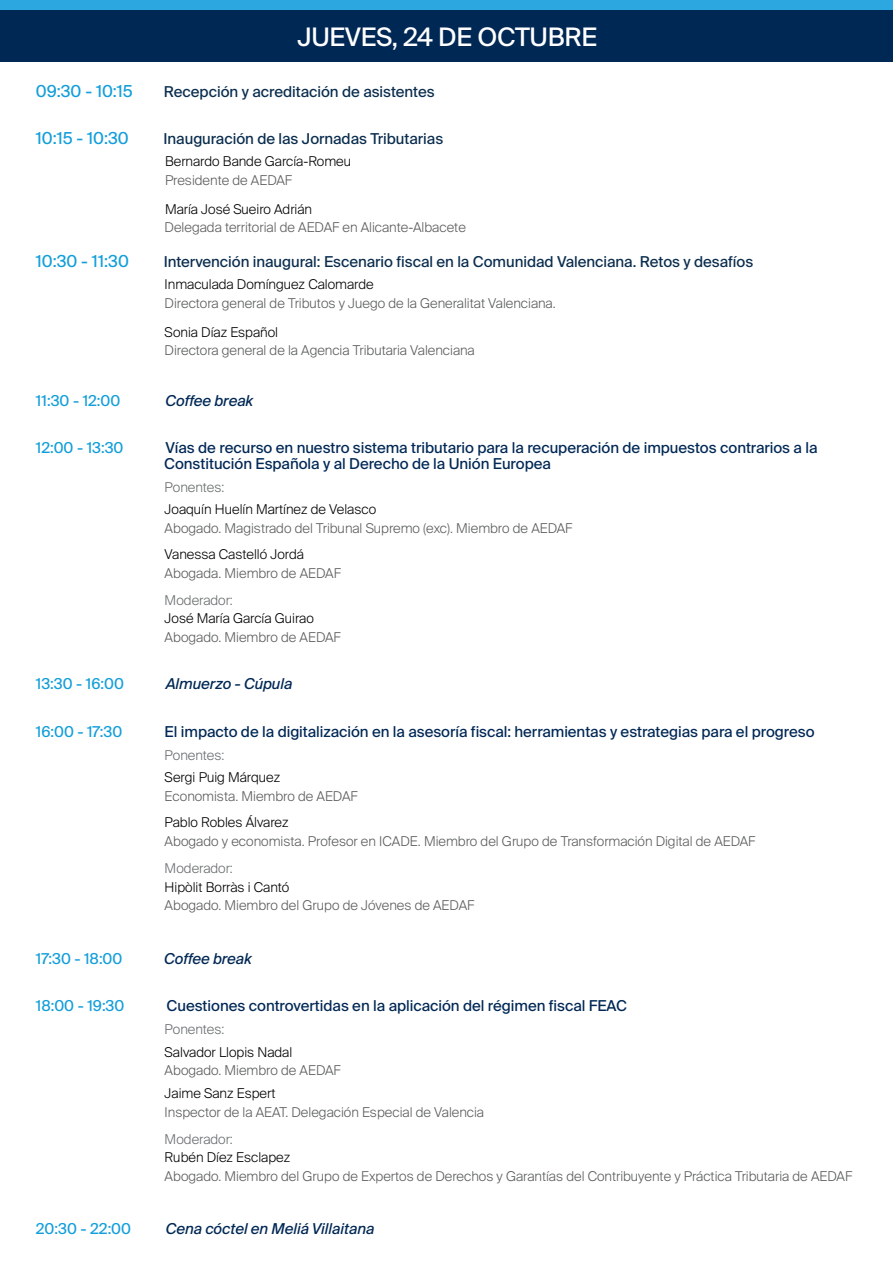
<style>
.page{position:relative;width:893px;height:1263px;background:#fff}
.page>*{position:absolute;margin:0;border:0;box-sizing:border-box;transform-origin:0 0}
.t1{font:25.5px "Suisse Intl";letter-spacing:-.015em;color:#fff}
.t2{font:16.5px "Suisse Intl";color:#129eda}
.t3{font:15px/15.8px "Suisse Intl";letter-spacing:-.005em;color:#002855}
.t4{font:15px "Suisse Intl";letter-spacing:-.005em;color:#0a2d4e}
.t5{font:15px "Suisse Intl";color:#129eda}
.t6{font:italic 15px "Suisse Intl";letter-spacing:-.005em;color:#002855}
.t7{font:300 13.5px "Suisse Intl";color:#595d5c}
.t8{font:300 13.5px "Suisse Intl";color:#000001}
.t9{font:300 13.5px "Suisse Intl";color:#000003}
.t10{font:300 13.5px "Suisse Intl";color:#686c6d}
</style>
<div class="page">
<div style="left:0;top:10px;width:893px;height:51px;background:#002855"></div>
<div style="left:0;top:0;width:893px;height:10px;background:#2da7df"></div>
<h1 class="t1" style="left:297px;top:22px;width:301px">JUEVES, 24 DE OCTUBRE</h1>
<p class="t2" style="left:36px;top:81px;width:98px">09:30 - 10:15</p>
<p class="t4" style="left:164px;top:83px;width:272px">Recepción y acreditación de asistentes</p>
<p class="t2" style="left:36px;top:128px;width:94px">10:15 - 10:30</p>
<p class="t4" style="left:164px;top:130px;width:281px">Inauguración de las Jornadas Tributarias</p>
<p class="t8" style="left:165px;top:154px;width:188px">Bernardo Bande García-Romeu</p>
<p class="t7" style="left:165px;top:172px;width:129px">Presidente de AEDAF</p>
<p class="t9" style="left:165px;top:201px;width:149px">María José Sueiro Adrián</p>
<p class="t7" style="left:165px;top:220px;width:303px">Delegada territorial de AEDAF en Alicante-Albacete</p>
<p class="t2" style="left:36px;top:251px;width:95px">10:30 - 11:30</p>
<p class="t4" style="left:164px;top:253px;width:591px">Intervención inaugural: Escenario fiscal en la Comunidad Valenciana. Retos y desafíos</p>
<p class="t8" style="left:165px;top:277px;width:211px">Inmaculada Domínguez Calomarde</p>
<p class="t7" style="left:165px;top:295px;width:393px">Directora general de Tributos y Juego de la Generalitat Valenciana.</p>
<p class="t9" style="left:165px;top:324px;width:115px">Sonia Díaz Español</p>
<p class="t7" style="left:165px;top:343px;width:312px">Directora general de la Agencia Tributaria Valenciana</p>
<p class="t5" style="left:36px;top:392px;width:86px">11:30 - 12:00</p>
<p class="t6" style="left:166px;top:392px;width:89px">Coffee break</p>
<p class="t5" style="left:36px;top:439px;width:89px">12:00 - 13:30</p>
<p class="t3" style="left:164px;top:440px;width:655px">Vías de recurso en nuestro sistema tributario para la recuperación de impuestos contrarios a la<br>Constitución Española y al Derecho de la Unión Europea</p>
<p class="t10" style="left:165px;top:479px;width:61px">Ponentes:</p>
<p class="t8" style="left:165px;top:502px;width:213px">Joaquín Huelín Martínez de Velasco</p>
<p class="t7" style="left:165px;top:521px;width:409px">Abogado. Magistrado del Tribunal Supremo (exc). Miembro de AEDAF</p>
<p class="t8" style="left:165px;top:546px;width:141px">Vanessa Castelló Jordá</p>
<p class="t7" style="left:165px;top:565px;width:178px">Abogada. Miembro de AEDAF</p>
<p class="t10" style="left:165px;top:592px;width:70px">Moderador:</p>
<p class="t9" style="left:165px;top:611px;width:151px">José María García Guirao</p>
<p class="t7" style="left:165px;top:630px;width:178px">Abogado. Miembro de AEDAF</p>
<p class="t5" style="left:36px;top:675px;width:90px">13:30 - 16:00</p>
<p class="t6" style="left:166px;top:675px;width:128px">Almuerzo - Cúpula</p>
<p class="t5" style="left:36px;top:723px;width:88px">16:00 - 17:30</p>
<p class="t3" style="left:164px;top:724px;width:652px">El impacto de la digitalización en la asesoría fiscal: herramientas y estrategias para el progreso</p>
<p class="t10" style="left:165px;top:747px;width:61px">Ponentes:</p>
<p class="t8" style="left:165px;top:770px;width:117px">Sergi Puig Márquez</p>
<p class="t7" style="left:165px;top:789px;width:195px">Economista. Miembro de AEDAF</p>
<p class="t8" style="left:165px;top:814px;width:125px">Pablo Robles Álvarez</p>
<p class="t7" style="left:165px;top:833px;width:592px">Abogado y economista. Profesor en ICADE. Miembro del Grupo de Transformación Digital de AEDAF</p>
<p class="t10" style="left:165px;top:860px;width:70px">Moderador:</p>
<p class="t9" style="left:165px;top:879px;width:126px">Hipòlit Borràs i Cantó</p>
<p class="t7" style="left:165px;top:898px;width:311px">Abogado. Miembro del Grupo de Jóvenes de AEDAF</p>
<p class="t5" style="left:36px;top:949px;width:88px">17:30 - 18:00</p>
<p class="t6" style="left:164px;top:949px;width:89px">Coffee break</p>
<p class="t5" style="left:36px;top:997px;width:90px">18:00 - 19:30</p>
<p class="t3" style="left:167px;top:998px;width:462px">Cuestiones controvertidas en la aplicación del régimen fiscal FEAC</p>
<p class="t10" style="left:165px;top:1021px;width:61px">Ponentes:</p>
<p class="t8" style="left:165px;top:1044px;width:129px">Salvador Llopis Nadal</p>
<p class="t7" style="left:165px;top:1063px;width:178px">Abogado. Miembro de AEDAF</p>
<p class="t8" style="left:165px;top:1085px;width:112px">Jaime Sanz Espert</p>
<p class="t7" style="left:165px;top:1104px;width:321px">Inspector de la AEAT. Delegación Especial de Valencia</p>
<p class="t10" style="left:165px;top:1131px;width:70px">Moderador:</p>
<p class="t9" style="left:165px;top:1150px;width:127px">Rubén Díez Esclapez</p>
<p class="t7" style="left:165px;top:1169px;width:689px">Abogado. Miembro del Grupo de Expertos de Derechos y Garantías del Contribuyente y Práctica Tributaria de AEDAF</p>
<p class="t5" style="left:36px;top:1220px;width:97px">20:30 - 22:00</p>
<p class="t6" style="left:166px;top:1220px;width:210px">Cena cóctel en Meliá Villaitana</p>
</div>
